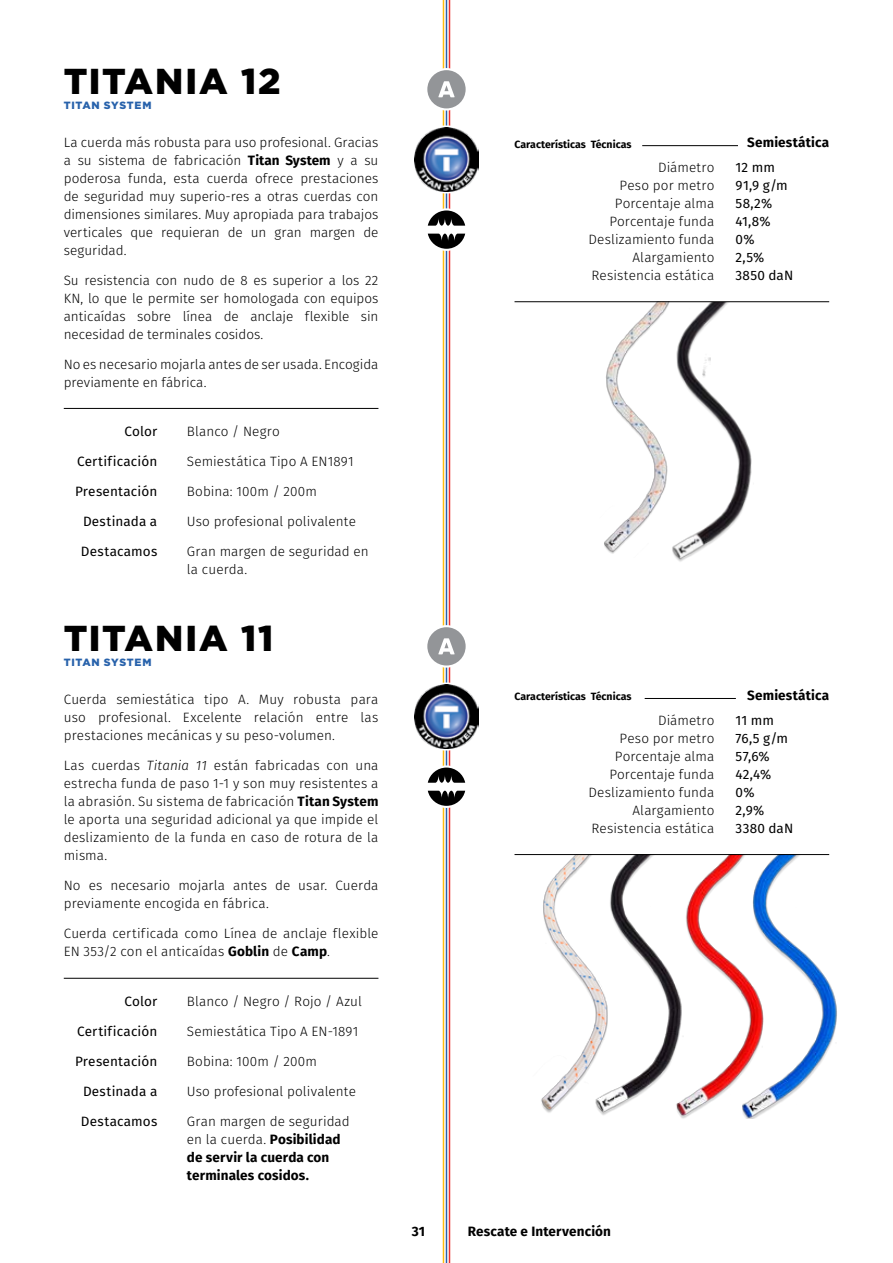
<style>
.page{position:relative;width:893px;height:1263px;background:#fff}
.page>*{position:absolute;margin:0;border:0;box-sizing:border-box;transform-origin:0 0}
.t1{font:900 36px "Gotham HTF";letter-spacing:.045em;color:#000}
.t2{font:300 13.5px/18px "Fira Sans";letter-spacing:.005em;color:#000;text-align:justify}
.t3{font:13.5px/18px "Fira Sans";letter-spacing:.01em;color:#000}
.t4{font:700 13.5px/18px "Fira Sans";letter-spacing:.01em;color:#000}
.t5{font:700 10.5px "Fira Sans";color:#000}
.t6{font:900 10.5px "Gotham HTF";letter-spacing:.065em;color:#2862ab}
.s1{font-weight:700}
.s2{font-style:italic}
.s3{font-weight:300}
</style>
<div class="page">
<hr style="left:446px;top:0;width:1px;height:1263px;background:#2862ab">
<hr style="left:443px;top:0;width:1px;height:1263px;background:#febc11">
<hr style="left:449px;top:0;width:1px;height:1263px;background:#ee312d">
<hr style="left:64px;top:408px;width:314px;height:1px;background:#000">
<div style="left:425px;top:68px;width:43px;height:43px;background:#fff;border-radius:50%"></div>
<div style="left:427px;top:70px;width:39px;height:38px;background:#939598;border-radius:50%"></div>
<svg style="left:438px;top:81px;width:17px;height:16px"></svg>
<div style="left:425px;top:208px;width:43px;height:43px;background:#fff;border-radius:50%"></div>
<svg style="left:428px;top:210px;width:37px;height:16px"></svg>
<svg style="left:428px;top:234px;width:37px;height:15px"></svg>
<img style="left:580px;top:302px;width:49px;height:252px">
<img style="left:629px;top:302px;width:142px;height:260px">
<hr style="left:642px;top:145px;width:96px;height:1px;background:#000">
<hr style="left:514px;top:301px;width:315px;height:1px;background:#000">
<hr style="left:64px;top:978px;width:314px;height:1px;background:#000">
<div style="left:425px;top:625px;width:43px;height:43px;background:#fff;border-radius:50%"></div>
<div style="left:427px;top:627px;width:39px;height:38px;background:#939598;border-radius:50%"></div>
<svg style="left:438px;top:638px;width:17px;height:16px"></svg>
<div style="left:425px;top:765px;width:43px;height:43px;background:#fff;border-radius:50%"></div>
<svg style="left:428px;top:767px;width:37px;height:16px"></svg>
<svg style="left:428px;top:791px;width:37px;height:15px"></svg>
<img style="left:515px;top:855px;width:49px;height:258px">
<img style="left:564px;top:855px;width:78px;height:260px">
<img style="left:642px;top:855px;width:113px;height:264px">
<img style="left:702px;top:855px;width:135px;height:263px">
<hr style="left:645px;top:698px;width:91px;height:1px;background:#000">
<hr style="left:514px;top:854px;width:315px;height:1px;background:#000">
<svg style="left:412px;top:125px;width:68px;height:68px"></svg>
<img style="left:415px;top:128px;width:63px;height:63px">
<svg style="left:412px;top:682px;width:68px;height:68px"></svg>
<img style="left:415px;top:685px;width:63px;height:63px">
<h1 class="t1" style="left:64px;top:60px;width:218px">TITANIA 12</h1>
<p class="t6" style="left:64px;top:99px;width:89px">TITAN SYSTEM</p>
<p class="t2" style="left:64px;top:134px;width:316px">La cuerda más robusta para uso profesional. Gracias a su sistema de fabricación <span class="s1">Titan System</span> y a su poderosa funda, esta cuerda ofrece prestaciones de seguridad muy superio-res a otras cuerdas con dimensiones similares. Muy apropiada para trabajos verticales que requieran de un gran margen de seguridad.</p>
<p class="t2" style="left:64px;top:272px;width:316px">Su resistencia con nudo de 8 es superior a los 22<br>KN, lo que le permite ser homologada con equipos anticaídas sobre línea de anclaje flexible sin necesidad de terminales cosidos.</p>
<p class="t2" style="left:64px;top:356px;width:316px">No es necesario mojarla antes de ser usada. Encogida previamente en fábrica.</p>
<p class="t3" style="left:124px;top:423px;width:34px">Color</p>
<p class="t3" style="left:77px;top:453px;width:82px">Certificación</p>
<p class="t3" style="left:75px;top:483px;width:84px">Presentación</p>
<p class="t3" style="left:83px;top:513px;width:76px">Destinada a</p>
<p class="t3" style="left:81px;top:543px;width:78px">Destacamos</p>
<p class="t2" style="left:187px;top:423px;width:94px">Blanco / Negro</p>
<p class="t2" style="left:187px;top:453px;width:168px">Semiestática Tipo A EN1891</p>
<p class="t2" style="left:187px;top:483px;width:132px">Bobina: 100m / 200m</p>
<p class="t2" style="left:187px;top:513px;width:170px">Uso profesional polivalente</p>
<p class="t2" style="left:187px;top:543px;width:183px">Gran margen de seguridad en la cuerda.</p>
<h1 class="t1" style="left:64px;top:617px;width:211px">TITANIA 11</h1>
<p class="t6" style="left:64px;top:656px;width:89px">TITAN SYSTEM</p>
<p class="t2" style="left:64px;top:691px;width:316px">Cuerda semiestática tipo A. Muy robusta para uso profesional. Excelente relación entre las prestaciones mecánicas y su peso-volumen.</p>
<p class="t2" style="left:64px;top:757px;width:316px">Las cuerdas <span class="s2">Titania 11</span> están fabricadas con una estrecha funda de paso 1-1 y son muy resistentes a la abrasión. Su sistema de fabricación <span class="s1">Titan System </span>le aporta una seguridad adicional ya que impide el deslizamiento de la funda en caso de rotura de la misma.</p>
<p class="t2" style="left:64px;top:877px;width:316px">No es necesario mojarla antes de usar. Cuerda previamente encogida en fábrica.</p>
<p class="t2" style="left:64px;top:925px;width:316px">Cuerda certificada como Línea de anclaje flexible<br>EN 353/2 con el anticaídas <span class="s1">Goblin</span> de <span class="s1">Camp</span>.</p>
<p class="t3" style="left:124px;top:993px;width:34px">Color</p>
<p class="t3" style="left:77px;top:1023px;width:82px">Certificación</p>
<p class="t3" style="left:75px;top:1053px;width:84px">Presentación</p>
<p class="t3" style="left:83px;top:1083px;width:76px">Destinada a</p>
<p class="t3" style="left:81px;top:1113px;width:78px">Destacamos</p>
<p class="t2" style="left:187px;top:993px;width:176px">Blanco / Negro / Rojo / Azul</p>
<p class="t2" style="left:187px;top:1023px;width:173px">Semiestática Tipo A EN-1891</p>
<p class="t2" style="left:187px;top:1053px;width:132px">Bobina: 100m / 200m</p>
<p class="t2" style="left:187px;top:1083px;width:170px">Uso profesional polivalente</p>
<p class="t4" style="left:187px;top:1113px;width:164px"><span class="s3">Gran margen de seguridad en la cuerda.</span> Posibilidad de servir la cuerda con terminales cosidos.</p>
<p class="t5" style="left:514px;top:137px;width:118px">Características Técnicas</p>
<p class="t4" style="left:747px;top:134px;width:83px">Semiestática</p>
<p class="t2" style="left:588px;top:159px;width:127px;text-align:right">Diámetro<br>Peso por metro<br>Porcentaje alma<br>Porcentaje funda<br>Deslizamiento funda<br>Alargamiento<br>Resistencia estática</p>
<p class="t3" style="left:736px;top:159px;width:59px">12 mm<br>91,9 g/m<br>58,2%<br>41,8%<br>0%<br>2,5%<br>3850 daN</p>
<p class="t5" style="left:514px;top:689px;width:118px">Características Técnicas</p>
<p class="t4" style="left:747px;top:687px;width:83px">Semiestática</p>
<p class="t2" style="left:588px;top:712px;width:127px;text-align:right">Diámetro<br>Peso por metro<br>Porcentaje alma<br>Porcentaje funda<br>Deslizamiento funda<br>Alargamiento<br>Resistencia estática</p>
<p class="t3" style="left:736px;top:712px;width:59px">11 mm<br>76,5 g/m<br>57,6%<br>42,4%<br>0%<br>2,9%<br>3380 daN</p>
<p class="t4" style="left:412px;top:1224px;width:15px">31</p>
<p class="t4" style="left:468px;top:1224px;width:145px">Rescate e Intervención</p>
</div>
